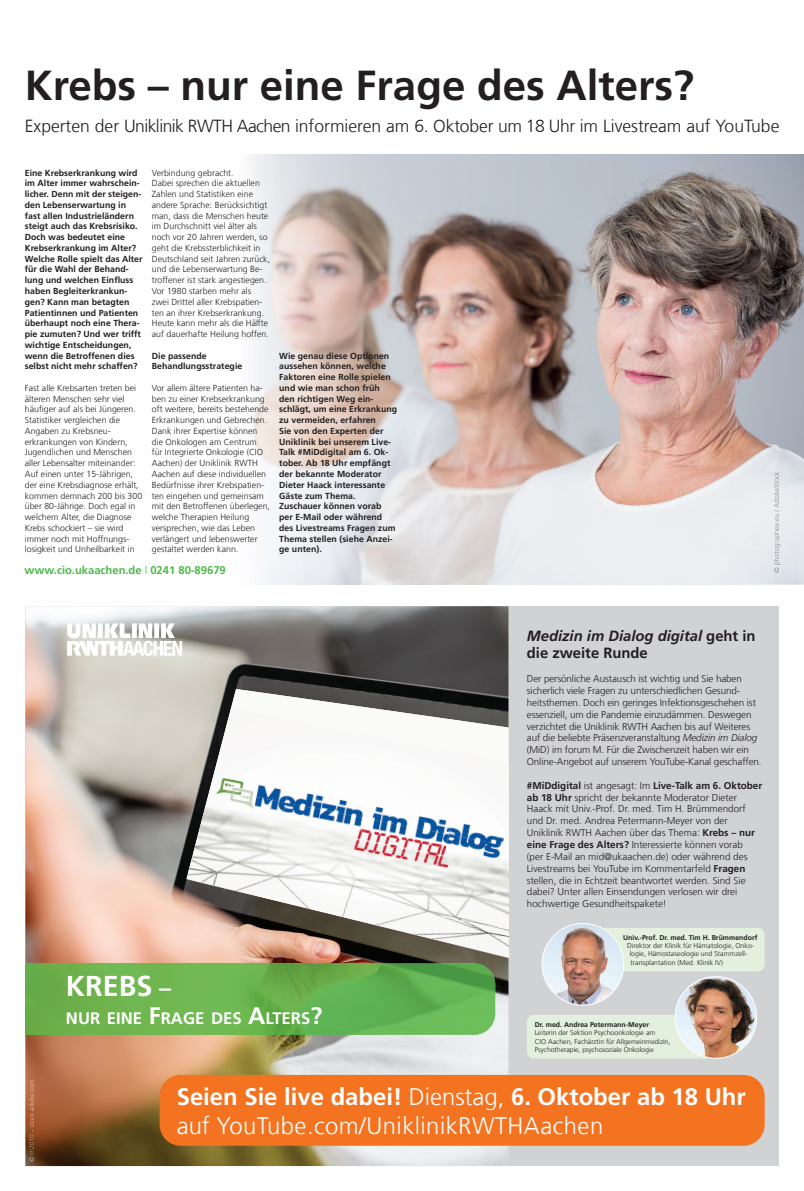
<style>
.page{position:relative;width:804px;height:1191px;background:#fff}
.page>*{position:absolute;margin:0;border:0;box-sizing:border-box;transform-origin:0 0}
.t1{font:700 42px "Frutiger LT Com";color:#231f20}
.t2{font:700 28.79px "Frutiger LT Com";color:#fff}
.t3{font:300 23.89px/28.6px "Frutiger LT Com";letter-spacing:.02em;color:#fff}
.t4{font:300 17.5px "Frutiger LT Com";color:#231f20}
.t5{font:700 16.71px "Frutiger LT Com";color:#fff}
.t6{font:italic 700 14.79px/17.8px "Frutiger LT Com";color:#231f20}
.t7{font:700 11.2px "Frutiger LT Com";color:#4cb848}
.t8{font:300 9.89px/11.8px "Frutiger LT Com";letter-spacing:-.01em;color:#231f20}
.t9{font:300 8.75px/10.8px "Frutiger LT Com";letter-spacing:.005em;color:#231f20}
.t10{font:700 8.75px/10.8px "Frutiger LT Com";letter-spacing:.005em;color:#231f20}
.t11{font:300 7px/8.4px "Frutiger LT Com";color:#231f20}
.t12{font:700 7px "Frutiger LT Com";color:#231f20}
.s1{font-weight:300}
.s2{font-size:23.89px}
.s3{font-style:normal}
.s4{font-style:italic}
.s5{font-weight:700}
</style>
<div class="page">
<img style="left:249px;top:154px;width:555px;height:430px">
<div style="left:25px;top:606px;width:754px;height:560px;background:#d1d2d4"></div>
<img style="left:25px;top:606px;width:483px;height:560px">
<svg style="left:67px;top:623px;width:115px;height:33px"></svg>
<img style="left:29px;top:1080px;width:5px;height:81px">
<div style="left:160px;top:1075px;width:604px;height:70px;background:#f47321;border-radius:21px"></div>
<div style="left:578px;top:927px;width:186px;height:44px;background:#e3f0de;border-radius:7px"></div>
<img style="left:542px;top:923px;width:81px;height:82px;border-radius:41px">
<div style="left:541px;top:923px;width:83px;height:82px;border:1px solid #fff;border-radius:50%"></div>
<div style="left:527px;top:1015px;width:186px;height:43px;background:#e3f0de;border-radius:7px"></div>
<img style="left:675px;top:976px;width:81px;height:82px;border-radius:41px">
<div style="left:674px;top:976px;width:83px;height:82px;border:1px solid #fff;border-radius:50%"></div>
<svg style="left:187px;top:689px;width:322px;height:268px;background:#9a8f87"></svg>
<div style="left:224px;top:708px;width:77px;height:27px;background:#f9f8f7"></div>
<div style="left:296px;top:722px;width:87px;height:27px;background:#faf8f8"></div>
<div style="left:377px;top:738px;width:87px;height:27px;background:#fafaf9"></div>
<img style="left:459px;top:754px;width:50px;height:26px">
<div style="left:217px;top:735px;width:79px;height:26px;background:#f9f8f8"></div>
<div style="left:291px;top:749px;width:86px;height:27px;background:#fcfcfb"></div>
<div style="left:372px;top:765px;width:87px;height:26px;background:#fcfcfc"></div>
<img style="left:454px;top:780px;width:55px;height:27px">
<img style="left:210px;top:761px;width:81px;height:27px">
<img style="left:286px;top:776px;width:86px;height:27px">
<img style="left:367px;top:791px;width:87px;height:27px">
<img style="left:448px;top:807px;width:61px;height:27px">
<img style="left:203px;top:788px;width:83px;height:26px">
<img style="left:280px;top:803px;width:87px;height:26px">
<img style="left:362px;top:818px;width:86px;height:27px">
<img style="left:443px;top:834px;width:66px;height:27px">
<img style="left:196px;top:814px;width:85px;height:27px">
<img style="left:275px;top:829px;width:87px;height:27px">
<img style="left:357px;top:845px;width:86px;height:27px">
<img style="left:438px;top:861px;width:71px;height:27px">
<img style="left:189px;top:841px;width:86px;height:26px">
<img style="left:270px;top:856px;width:87px;height:27px">
<img style="left:351px;top:872px;width:87px;height:27px">
<img style="left:433px;top:888px;width:76px;height:27px">
<img style="left:187px;top:867px;width:83px;height:31px">
<img style="left:267px;top:883px;width:84px;height:35px">
<img style="left:348px;top:899px;width:85px;height:38px">
<img style="left:428px;top:915px;width:81px;height:42px">
<img style="left:25px;top:963px;width:470px;height:71px">
<img style="left:773px;top:472px;width:7px;height:100px">
<h1 class="t1" style="left:25px;top:61px;width:671px">Krebs – nur eine Frage des Alters?</h1>
<h3 class="t4" style="left:25px;top:116px;width:756px">Experten der Uniklinik RWTH Aachen informieren am 6. Oktober um 18 Uhr im Livestream auf YouTube</h3>
<p class="t10" style="left:25px;top:167px;width:119px">Eine Krebserkrankung wird im Alter immer wahrschein&shy;licher. Denn mit der steigen&shy;den Lebenserwartung in fast allen Industrieländern steigt auch das Krebsrisiko.<br>Doch was bedeutet eine<br>Krebserkrankung im Alter?<br>Welche Rolle spielt das Alter für die Wahl der Behand&shy;lung und welchen Einfluss haben Begleiterkrankun&shy;gen? Kann man betagten<br>Patientinnen und Patienten überhaupt noch eine Thera&shy;pie zumuten? Und wer trifft wichtige Entscheidungen, wenn die Betroffenen dies selbst nicht mehr schaffen?</p>
<p class="t9" style="left:25px;top:382px;width:119px">Fast alle Krebsarten treten bei älteren Menschen sehr viel häufiger auf als bei Jüngeren.<br>Statistiker vergleichen die<br>Angaben zu Krebsneu&shy;erkrankungen von Kindern,<br>Jugendlichen und Menschen aller Lebensalter miteinander:<br>Auf einen unter 15-Jährigen, der eine Krebsdiagnose erhält, kommen demnach 200 bis 300 über 80-Jährige. Doch egal in welchem Alter, die Diagnose<br>Krebs schockiert – sie wird immer noch mit Hoffnungs&shy;losigkeit und Unheilbarkeit in</p>
<p class="t9" style="left:152px;top:167px;width:120px">Verbindung gebracht.<br>Dabei sprechen die aktuellen<br>Zahlen und Statistiken eine andere Sprache: Berücksichtigt man, dass die Menschen heute im Durchschnitt viel älter als noch vor 20 Jahren werden, so geht die Krebssterblichkeit in<br>Deutschland seit Jahren zurück, und die Lebenserwartung Be&shy;troffener ist stark angestiegen.<br>Vor 1980 starben mehr als zwei Drittel aller Krebspatien&shy;ten an ihrer Krebserkrankung.<br>Heute kann mehr als die Hälfte auf dauerhafte Heilung hoffen.</p>
<p class="t10" style="left:152px;top:350px;width:92px">Die passende<br>Behandlungsstrategie</p>
<p class="t9" style="left:152px;top:382px;width:120px">Vor allem ältere Patienten ha&shy;ben zu einer Krebserkrankung oft weitere, bereits bestehende<br>Erkrankungen und Gebrechen.<br>Dank ihrer Expertise können die Onkologen am Centrum<br>für Integrierte Onkologie (CIO<br>Aachen) der Uniklinik RWTH<br>Aachen auf diese individuellen<br>Bedürfnisse ihrer Krebspatien&shy;ten eingehen und gemeinsam mit den Betroffenen überlegen, welche Therapien Heilung versprechen, wie das Leben verlängert und lebenswerter gestaltet werden kann.</p>
<p class="t7" style="left:25px;top:563px;width:203px">www.cio.ukaachen.de <span class="s1">l</span> 0241 80-89679</p>
<p class="t10" style="left:279px;top:350px;width:119px">Wie genau diese Optionen aussehen können, welche<br>Faktoren eine Rolle spielen und wie man schon früh den richtigen Weg ein&shy;schlägt, um eine Erkrankung zu vermeiden, erfahren<br>Sie von den Experten der<br>Uniklinik bei unserem Live-<br>Talk #MiDdigital am 6. Ok&shy;tober. Ab 18 Uhr empfängt der bekannte Moderator<br>Dieter Haack interessante<br>Gäste zum Thema.<br>Zuschauer können vorab per E-Mail oder während des Livestreams Fragen zum<br>Thema stellen (siehe Anzei&shy;ge unten).</p>
<h2 class="t2" style="left:66px;top:968px;width:106px">KREBS <span class="s2">–</span></h2>
<h3 class="t5" style="left:66px;top:1008px;width:258px">NUR EINE <span class="s2">F</span>RAGE DES <span class="s2">A</span>LTERS<span class="s2">?</span></h3>
<h3 class="t6" style="left:527px;top:626px;width:230px">Medizin im Dialog digital <span class="s3">geht in die zweite Runde</span></h3>
<p class="t8" style="left:527px;top:673px;width:236px">Der persönliche Austausch ist wichtig und Sie haben sicherlich viele Fragen zu unterschiedlichen Gesund&shy;heitsthemen. Doch ein geringes Infektionsgeschehen ist essenziell, um die Pandemie einzudämmen. Deswegen verzichtet die Uniklinik RWTH Aachen bis auf Weiteres auf die beliebte Präsenzveranstaltung <span class="s4">Medizin im Dialog </span>(MiD) im forum M. Für die Zwischenzeit haben wir ein Online-Angebot auf unserem YouTube-Kanal geschaffen.</p>
<p class="t8" style="left:527px;top:779px;width:237px"><span class="s5">#MiDdigital</span> ist angesagt: Im <span class="s5">Live-Talk am 6. Oktober ab 18 Uhr</span> spricht der bekannte Moderator Dieter Haack mit Univ.-Prof. Dr. med. Tim H. Brümmendorf und Dr. med. Andrea Petermann-Meyer von der Uniklinik RWTH Aachen über das Thema: <span class="s5">Krebs – nur eine Frage des Alters?</span> Interessierte können vorab<br>(per E-Mail an mid@ukaachen.de) oder während des Live streams bei YouTube im Kommentarfeld <span class="s5">Fragen </span>stellen, die in Echtzeit beantwortet werden. Sind Sie dabei? Unter allen Einsendungen verlosen wir drei hochwertige Gesundheitspakete!</p>
<p class="t12" style="left:623px;top:933px;width:136px">Univ.-Prof. Dr. med. Tim H. Brümmendorf</p>
<p class="t11" style="left:629px;top:941px;width:126px;text-indent:-2px">Direktor der Klinik für Hämatologie, Onko&shy;logie, Hämostaseologie und Stammzell&shy;transplantation (Med. Klinik IV)</p>
<p class="t12" style="left:535px;top:1020px;width:116px">Dr. med. Andrea Petermann-Meyer</p>
<p class="t11" style="left:535px;top:1028px;width:137px">Leiterin der Sektion Psychoonkologie am<br>CIO Aachen, Fachärztin für Allgemeinmedizin,<br>Psycho therapie, psychosoziale Onkologie</p>
<h3 class="t3" style="left:177px;top:1082px;width:570px"><span class="s5">Seien Sie live dabei!</span> Dienstag, <span class="s5">6. Oktober ab 18 Uhr </span>auf YouTube.com/UniklinikRWTHAachen</h3>
</div>
